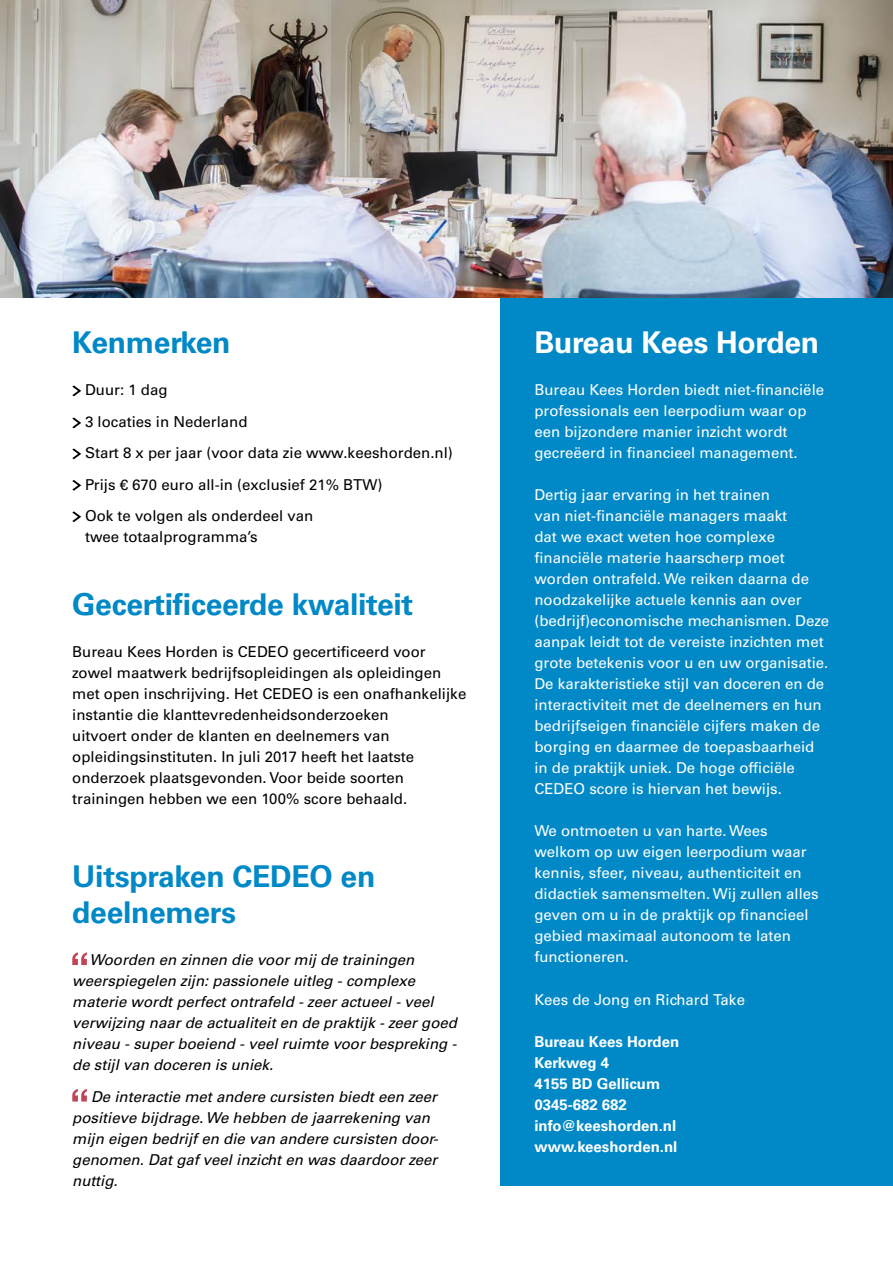
<style>
.page{position:relative;width:893px;height:1263px;background:#fff}
.page>*{position:absolute;margin:0;border:0;box-sizing:border-box;transform-origin:0 0}
.t1{font:700 30px/36px "Univers LT Std";letter-spacing:-.01em;color:#0089c6}
.t2{font:700 30px "Univers LT Std";letter-spacing:-.01em;color:#fff}
.t3{font:15px/21px "Univers LT Std";color:#fff}
.t4{font:15px/21px "Univers LT Std";color:#000}
.t5{font:italic 15px/21px "Univers LT Std";color:#000}
.t6{font:700 15px/21px "Univers LT Std";color:#fff}
</style>
<div class="page">
<div style="left:500px;top:298px;width:393px;height:887px;background:#0089c6"></div>
<img style="left:0;top:0;width:893px;height:298px">
<svg style="left:72px;top:952px;width:15px;height:13px"></svg>
<svg style="left:72px;top:1089px;width:15px;height:12px"></svg>
<svg style="left:72px;top:385px;width:9px;height:11px"></svg>
<svg style="left:72px;top:417px;width:9px;height:11px"></svg>
<svg style="left:72px;top:448px;width:9px;height:11px"></svg>
<svg style="left:72px;top:480px;width:9px;height:11px"></svg>
<svg style="left:72px;top:511px;width:9px;height:11px"></svg>
<h1 class="t1" style="left:72px;top:325px;width:160px">Kenmerken</h1>
<p class="t4" style="left:85px;top:374px;width:369px;line-height:31.5px">Duur: 1 dag<br>3 locaties in Nederland<br>Start 8 x per jaar (voor data zie www.keeshorden.nl)<br>Prijs € 670 euro all-in (exclusief 21% BTW)<br>Ook te volgen als onderdeel van</p>
<p class="t4" style="left:85px;top:527px;width:174px">twee totaalprogramma’s</p>
<h1 class="t1" style="left:72px;top:586px;width:342px">Gecertificeerde kwaliteit</h1>
<p class="t4" style="left:72px;top:641px;width:396px">Bureau Kees Horden is CEDEO gecertificeerd voor zowel maatwerk bedrijfsopleidingen als opleidingen met open inschrijving. Het CEDEO is een onafhankelijke instantie die klanttevredenheidsonderzoeken<br>uitvoert onder de klanten en deelnemers van opleidingsinstituten. In juli 2017 heeft het laatste onderzoek plaatsgevonden. Voor beide soorten trainingen hebben we een 100% score behaald.</p>
<h1 class="t1" style="left:72px;top:859px;width:305px">Uitspraken CEDEO en deelnemers</h1>
<p class="t5" style="left:72px;top:949px;width:386px;text-indent:17px">Woorden en zinnen die voor mij de trainingen weerspiegelen zijn: passionele uitleg - complexe materie wordt perfect ontrafeld - zeer actueel - veel verwijzing naar de actualiteit en de praktijk - zeer goed niveau - super boeiend - veel ruimte voor bespreking - de stijl van doceren is uniek.</p>
<p class="t5" style="left:72px;top:1086px;width:367px;text-indent:19px">De interactie met andere cursisten biedt een zeer positieve bijdrage. We hebben de jaarrekening van mijn eigen bedrijf en die van andere cursisten door&shy;genomen. Dat gaf veel inzicht en was daardoor zeer nuttig.</p>
<h1 class="t2" style="left:534px;top:325px;width:286px">Bureau Kees Horden</h1>
<p class="t3" style="left:534px;top:380px;width:291px">Bureau Kees Horden biedt niet-financiële professionals een leerpodium waar op een bijzondere manier inzicht wordt gecreëerd in financieel management.</p>
<p class="t3" style="left:534px;top:485px;width:296px">Dertig jaar ervaring in het trainen<br>van niet-financiële managers maakt<br>dat we exact weten hoe complexe financiële materie haarscherp moet worden ontrafeld. We reiken daarna de noodzakelijke actuele kennis aan over (bedrijf)economische mechanismen. Deze aanpak leidt tot de vereiste inzichten met grote betekenis voor u en uw organisatie.<br>De karakteristieke stijl van doceren en de interactiviteit met de deelnemers en hun bedrijfseigen financiële cijfers maken de borging en daarmee de toepasbaarheid in de praktijk uniek. De hoge officiële CEDEO score is hiervan het bewijs.</p>
<p class="t3" style="left:534px;top:821px;width:286px">We ontmoeten u van harte. Wees welkom op uw eigen leerpodium waar kennis, sfeer, niveau, authenticiteit en didactiek samensmelten. Wij zullen alles geven om u in de praktijk op financieel gebied maximaal autonoom te laten functioneren.</p>
<p class="t3" style="left:534px;top:989px;width:212px">Kees de Jong en Richard Take</p>
<p class="t6" style="left:534px;top:1031px;width:146px">Bureau Kees Horden<br>Kerkweg 4<br>4155 BD Gellicum<br>0345-682 682 info@keeshorden.nl www.keeshorden.nl</p>
</div>
